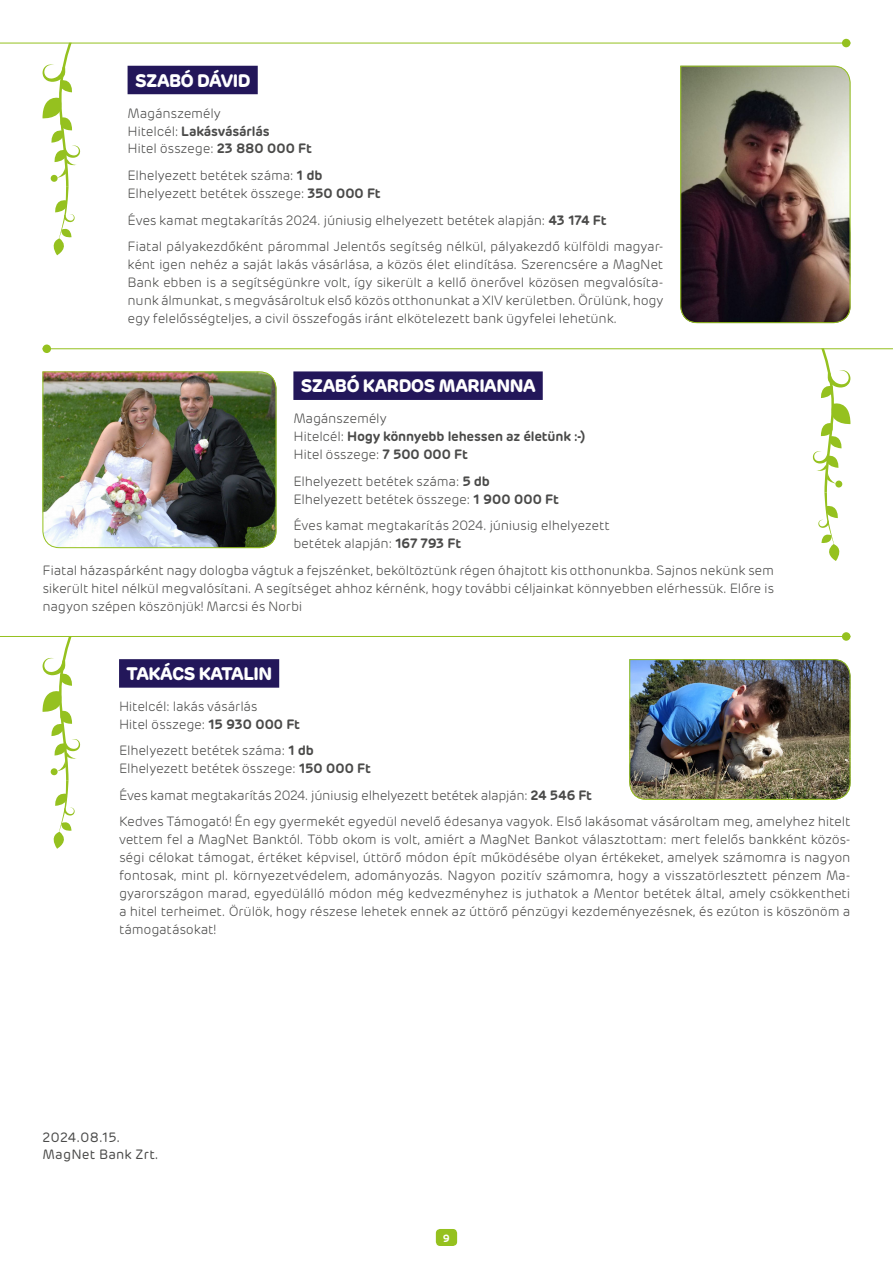
<style>
.page{position:relative;width:893px;height:1263px;background:#fff}
.page>*{position:absolute;margin:0;border:0;box-sizing:border-box;transform-origin:0 0}
.t1{font:700 18px "Rubrik";letter-spacing:-.03em;color:#fff}
.t2{font:300 13.5px/18px "Rubrik";letter-spacing:-.015em;color:#4a4a49}
.t3{font:600 13.5px/18px "Rubrik";letter-spacing:-.01em;color:#4a4a49}
.t4{font:13.5px/16.5px "Rubrik";letter-spacing:.015em;color:#4a4a49}
.t5{font:600 10.5px "Rubrik";color:#fff}
.s1{font-weight:600}
.s2{font-weight:300}
</style>
<div class="page">
<div style="left:436px;top:1229px;width:21px;height:17px;background:#95c11f;border-radius:4px"></div>
<hr style="left:43px;top:348px;width:850px;height:1px;background:#95c11f">
<hr style="left:0;top:636px;width:850px;height:1px;background:#95c11f">
<div style="left:43px;top:344px;width:8px;height:9px;background:#95c11f;border-radius:50%"></div>
<svg style="left:813px;top:348px;width:37px;height:213px"></svg>
<svg style="left:42px;top:637px;width:38px;height:212px"></svg>
<div style="left:128px;top:66px;width:130px;height:28px;background:#23175a"></div>
<div style="left:293px;top:371px;width:250px;height:29px;background:#23175a"></div>
<div style="left:119px;top:659px;width:160px;height:29px;background:#23175a"></div>
<img style="left:42px;top:371px;width:235px;height:177px">
<img style="left:629px;top:659px;width:222px;height:141px">
<img style="left:680px;top:65px;width:171px;height:258px">
<hr style="left:0;top:43px;width:850px;height:1px;background:#95c11f">
<div style="left:842px;top:39px;width:8px;height:8px;background:#95c11f;border-radius:50%"></div>
<div style="left:842px;top:632px;width:8px;height:9px;background:#95c11f;border-radius:50%"></div>
<svg style="left:42px;top:43px;width:38px;height:212px"></svg>
<h1 class="t1" style="left:135px;top:69px;width:117px">SZABÓ DÁVID</h1>
<p class="t2" style="left:128px;top:104px;width:186px">Magánszemély<br>Hitelcél: <span class="s1">Lakásvásárlás<br></span>Hitel összege: <span class="s1">23 880 000 Ft</span></p>
<p class="t2" style="left:128px;top:167px;width:255px">Elhelyezett betétek száma: <span class="s1">1 db<br></span>Elhelyezett betétek összege: <span class="s1">350 000 Ft</span></p>
<p class="t2" style="left:128px;top:207px;width:537px;line-height:26.5px">Éves kamat megtakarítás 2024. júniusig elhelyezett betétek alapján: <span class="s1">43 174 Ft<br></span>Fiatal pályakezdőként párommal Jelentős segítség nélkül, pályakezdő külföldi magyar-</p>
<p class="t2" style="left:128px;top:256px;width:537px;text-align:justify">ként igen nehéz a saját lakás vásárlása, a közös élet elindítása. Szerencsére a MagNet Bank ebben is a segítségünkre volt, így sikerült a kellő önerővel közösen megvalósíta&shy;nunk álmunkat, s megvásároltuk első közös otthonunkat a XIV kerületben. Örülünk, hogy egy felelősségteljes, a civil összefogás iránt elkötelezett bank ügyfelei lehetünk.</p>
<h1 class="t1" style="left:301px;top:375px;width:236px">SZABÓ KARDOS MARIANNA</h1>
<p class="t3" style="left:293px;top:409px;width:294px"><span class="s2">Magánszemély<br>Hitelcél:</span> Hogy könnyebb lehessen az életünk :-)<br><span class="s2">Hitel összege:</span> 7 500 000 Ft</p>
<p class="t2" style="left:293px;top:472px;width:267px">Elhelyezett betétek száma: <span class="s1">5 db<br></span>Elhelyezett betétek összege: <span class="s1">1 900 000 Ft</span></p>
<p class="t2" style="left:293px;top:517px;width:318px">Éves kamat megtakarítás 2024. júniusig elhelyezett betétek alapján: <span class="s1">167 793 Ft</span></p>
<p class="t2" style="left:43px;top:561px;width:733px;text-align:justify">Fiatal házaspárként nagy dologba vágtuk a fejszénket, beköltöztünk régen óhajtott kis otthonunkba. Sajnos nekünk sem sikerült hitel nélkül megvalósítani. A segítséget ahhoz kérnénk, hogy további céljainkat könnyebben elérhessük. Előre is nagyon szépen köszönjük! Marcsi és Norbi</p>
<h1 class="t1" style="left:127px;top:662px;width:147px">TAKÁCS KATALIN</h1>
<p class="t2" style="left:119px;top:697px;width:182px">Hitelcél: lakás vásárlás<br>Hitel összege: <span class="s1">15 930 000 Ft</span></p>
<p class="t2" style="left:119px;top:742px;width:253px">Elhelyezett betétek száma: <span class="s1">1 db<br></span>Elhelyezett betétek összege: <span class="s1">150 000 Ft</span></p>
<p class="t2" style="left:119px;top:782px;width:733px;line-height:26.5px">Éves kamat megtakarítás 2024. júniusig elhelyezett betétek alapján: <span class="s1">24 546 Ft<br></span>Kedves Támogató! Én egy gyermekét egyedül nevelő édesanya vagyok. Első lakásomat vásároltam meg, amelyhez hitelt</p>
<p class="t2" style="left:119px;top:831px;width:733px;text-align:justify">vettem fel a MagNet Banktól. Több okom is volt, amiért a MagNet Bankot választottam: mert felelős bankként közös&shy;ségi célokat támogat, értéket képvisel, úttörő módon épít működésébe olyan értékeket, amelyek számomra is nagyon fontosak, mint pl. környezetvédelem, adományozás. Nagyon pozitív számomra, hogy a visszatörlesztett pénzem Ma&shy;gyarországon marad, egyedülálló módon még kedvezményhez is juthatok a Mentor betétek által, amely csökkentheti a hitel terheimet. Örülök, hogy részese lehetek ennek az úttörő pénzügyi kezdeményezésnek, és ezúton is köszönöm a támogatásokat!</p>
<p class="t4" style="left:43px;top:1130px;width:118px">2024.08.15.<br>MagNet Bank Zrt.</p>
<p class="t5" style="left:443px;top:1231px;width:9px">9</p>
</div>
